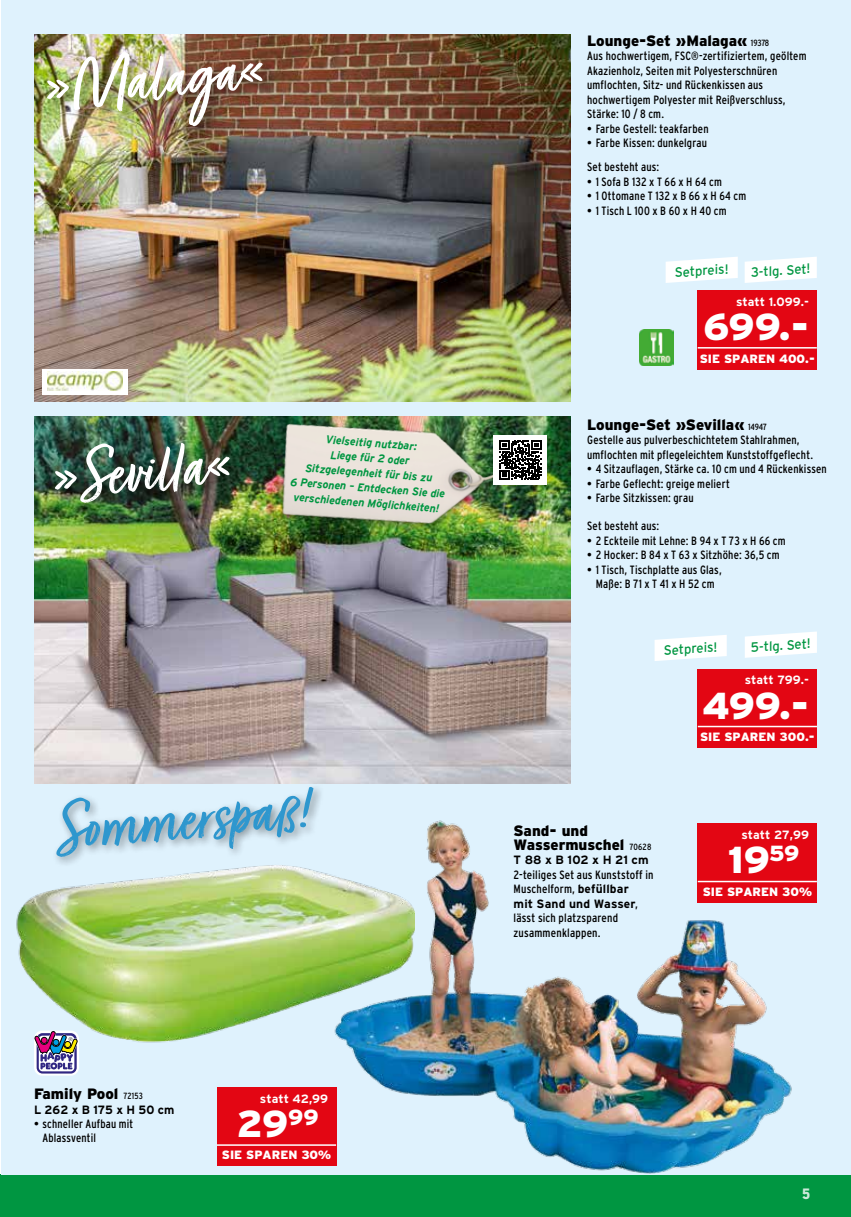
<style>
.page{position:relative;width:851px;height:1217px;background:#fff}
.page>*{position:absolute;margin:0;border:0;box-sizing:border-box;transform-origin:0 0}
.t1{font:75px "Turbinado Pro";color:#fff}
.t2{font:75px "Turbinado Pro";color:#2e97ce}
.t3{font:900 37.5px "Interstate";letter-spacing:-.015em;color:#fff}
.t4{font:900 15px/14.4px "Interstate";color:#000}
.t5{font:900 15px "Interstate Condensed";color:#fff}
.t6{font:13.5px "Interstate";color:#009641;scale:.96 1}
.t7{font:12px/14.4px "Interstate Condensed";letter-spacing:.015em;color:#000}
.t8{font:900 12px "Interstate";color:#fff}
.t9{font:700 12px "Interstate";letter-spacing:.01em;color:#000}
.t10{font:700 12px "Interstate";color:#fff}
.t11{font:italic 700 11.25px/15px "Interstate";color:#009641;text-align:center;scale:.94 1}
.s1{font-family:"Interstate Condensed";font-weight:400;font-size:9px}
.s2{font-family:"Interstate";font-weight:700}
.s3{font-family:"Interstate Condensed";font-weight:400}
</style>
<div class="page">
<div style="left:0;top:1174px;width:850px;height:42px;background:#009641"></div>
<div style="left:1px;top:0;width:849px;height:1174px;background:#dff2fd"></div>
<img style="left:34px;top:34px;width:536px;height:367px">
<div style="left:697px;top:290px;width:119px;height:58px;background:#e30613"></div>
<div style="left:697px;top:348px;width:119px;height:21px;background:#e30613"></div>
<hr style="left:697px;top:347px;width:119px;height:1px;background:#fff">
<div style="left:42px;top:369px;width:85px;height:25px;background:#fff"></div>
<img style="left:47px;top:371px;width:76px;height:19px">
<div style="left:45px;top:50px;width:231px;height:90px;background:#000;opacity:.4"></div>
<img style="left:639px;top:330px;width:34px;height:35px">
<svg style="left:745px;top:257px;width:71px;height:26px"></svg>
<img style="left:34px;top:416px;width:536px;height:367px">
<div style="left:53px;top:441px;width:190px;height:75px;background:#000;opacity:.4"></div>
<svg style="left:654px;top:635px;width:72px;height:26px"></svg>
<img style="left:243px;top:365px;width:304px;height:224px">
<div style="left:493px;top:435px;width:54px;height:50px;background:#fff"></div>
<svg style="left:499px;top:440px;width:42px;height:39px"></svg>
<svg style="left:34px;top:1030px;width:45px;height:45px"></svg>
<svg style="left:35px;top:1050px;width:42px;height:23px"></svg>
<div style="left:697px;top:669px;width:119px;height:57px;background:#e30613"></div>
<div style="left:697px;top:726px;width:119px;height:21px;background:#e30613"></div>
<hr style="left:697px;top:725px;width:119px;height:2px;background:#fff">
<svg style="left:745px;top:631px;width:71px;height:26px"></svg>
<svg style="left:665px;top:257px;width:72px;height:26px"></svg>
<img style="left:16px;top:867px;width:299px;height:183px">
<div style="left:217px;top:1086px;width:119px;height:58px;background:#e30613"></div>
<div style="left:217px;top:1144px;width:119px;height:21px;background:#e30613"></div>
<hr style="left:217px;top:1143px;width:119px;height:2px;background:#fff">
<img style="left:315px;top:820px;width:495px;height:355px">
<div style="left:697px;top:823px;width:119px;height:57px;background:#e30613"></div>
<div style="left:697px;top:880px;width:119px;height:22px;background:#e30613"></div>
<hr style="left:697px;top:880px;width:119px;height:2px;background:#fff">
<div style="left:51px;top:782px;width:273px;height:85px;background:#000;opacity:.4"></div>
<h1 class="t1" style="left:41px;top:47px;width:222px;rotate:-5deg">»Malaga«</h1>
<h1 class="t1" style="left:49px;top:438px;width:181px;rotate:-5deg">»Sevilla«</h1>
<p class="t11" style="left:294px;top:429px;width:167px;rotate:4deg">Vielseitig nutzbar:<br>Liege für 2 oder<br>Sitzgelegenheit für bis zu<br>6 Personen – Entdecken Sie die verschiedenen Möglichkeiten!</p>
<h1 class="t2" style="left:51px;top:789px;width:258px;rotate:-5deg">Sommerspaß!</h1>
<p class="t4" style="left:34px;top:1086px;width:110px">Family Pool <span class="s1">72153</span></p>
<p class="t9" style="left:34px;top:1102px;width:142px">L 262 x B 175 x H 50 cm</p>
<p class="t7" style="left:43px;top:1116px;width:92px;text-indent:-9px">• schneller Aufbau mit<br>Ablassventil</p>
<p class="t10" style="left:260px;top:1091px;width:70px">statt 42,99</p>
<h2 class="t3" style="left:237px;top:1101px;width:83px">29<sup>99</sup></h2>
<p class="t8" style="left:222px;top:1147px;width:111px">SIE SPAREN 30%</p>
<p class="t4" style="left:587px;top:33px;width:183px">Lounge-Set »Malaga« <span class="s1">19378</span></p>
<p class="t7" style="left:587px;top:49px;width:221px">Aus hochwertigem, FSC®-zertifiziertem, geöltem Akazienholz, Seiten mit Polyesterschnüren umflochten, Sitz- und Rückenkissen aus hochwertigem Polyester mit Reißverschluss, Stärke: 10 / 8 cm.</p>
<p class="t7" style="left:587px;top:121px;width:123px">• Farbe Gestell: teakfarben</p>
<p class="t7" style="left:587px;top:135px;width:121px">• Farbe Kissen: dunkelgrau</p>
<p class="t7" style="left:587px;top:160px;width:74px">Set besteht aus:</p>
<p class="t7" style="left:587px;top:174px;width:136px">• 1 Sofa B 132 x T 66 x H 64 cm</p>
<p class="t7" style="left:587px;top:188px;width:160px">• 1 Ottomane T 132 x B 66 x H 64 cm</p>
<p class="t7" style="left:587px;top:203px;width:141px">• 1 Tisch L 100 x B 60 x H 40 cm</p>
<p class="t6" style="left:674px;top:265px;width:57px;rotate:-4deg">Setpreis!</p>
<p class="t6" style="left:750px;top:265px;width:64px;rotate:-4deg">3-tlg. Set!</p>
<p class="t10" style="left:736px;top:295px;width:74px">statt 1.099.-</p>
<h2 class="t3" style="left:703px;top:305px;width:107px">699.-</h2>
<p class="t8" style="left:699px;top:351px;width:117px">SIE SPAREN 400.-</p>
<p class="t4" style="left:587px;top:417px;width:181px">Lounge-Set »Sevilla« <span class="s1">14947</span></p>
<p class="t7" style="left:587px;top:433px;width:227px">Gestelle aus pulverbeschichtetem Stahlrahmen, umflochten mit pflegeleichtem Kunststoffgeflecht.</p>
<p class="t7" style="left:587px;top:461px;width:241px">• 4 Sitzauflagen, Stärke ca. 10 cm und 4 Rückenkissen</p>
<p class="t7" style="left:587px;top:476px;width:144px">• Farbe Geflecht: greige meliert</p>
<p class="t7" style="left:587px;top:490px;width:108px">• Farbe Sitzkissen: grau</p>
<p class="t7" style="left:587px;top:518px;width:74px">Set besteht aus:</p>
<p class="t7" style="left:587px;top:533px;width:200px">• 2 Eckteile mit Lehne: B 94 x T 73 x H 66 cm</p>
<p class="t7" style="left:587px;top:547px;width:194px">• 2 Hocker: B 84 x T 63 x Sitzhöhe: 36,5 cm</p>
<p class="t7" style="left:587px;top:562px;width:136px;text-align:center">• 1 Tisch, Tischplatte aus Glas,<br>Maße: B 71 x T 41 x H 52 cm</p>
<p class="t6" style="left:663px;top:642px;width:57px;rotate:-4deg">Setpreis!</p>
<p class="t6" style="left:750px;top:639px;width:64px;rotate:-4deg">5-tlg. Set!</p>
<p class="t10" style="left:744px;top:673px;width:66px">statt 799.-</p>
<p class="t4" style="left:513px;top:822px;width:139px">Sand- und<br>Wassermuschel <span class="s1">70628</span></p>
<p class="t9" style="left:513px;top:853px;width:136px">T 88 x B 102 x H 21 cm</p>
<p class="t7" style="left:513px;top:867px;width:141px">2-teiliges Set aus Kunststoff in<br>Muschelform, <span class="s2">befüllbar</span></p>
<p class="t9" style="left:513px;top:896px;width:126px">mit Sand und Wasser<span class="s3">,</span></p>
<p class="t7" style="left:513px;top:910px;width:106px">lässt sich platzsparend zusammenklappen.</p>
<h2 class="t3" style="left:702px;top:684px;width:108px">499.-</h2>
<p class="t8" style="left:700px;top:730px;width:116px">SIE SPAREN 300.-</p>
<p class="t10" style="left:741px;top:827px;width:69px">statt 27,99</p>
<h2 class="t3" style="left:727px;top:838px;width:73px">19<sup>59</sup></h2>
<p class="t8" style="left:702px;top:884px;width:111px">SIE SPAREN 30%</p>
<p class="t5" style="left:802px;top:1185px;width:10px">5</p>
</div>
